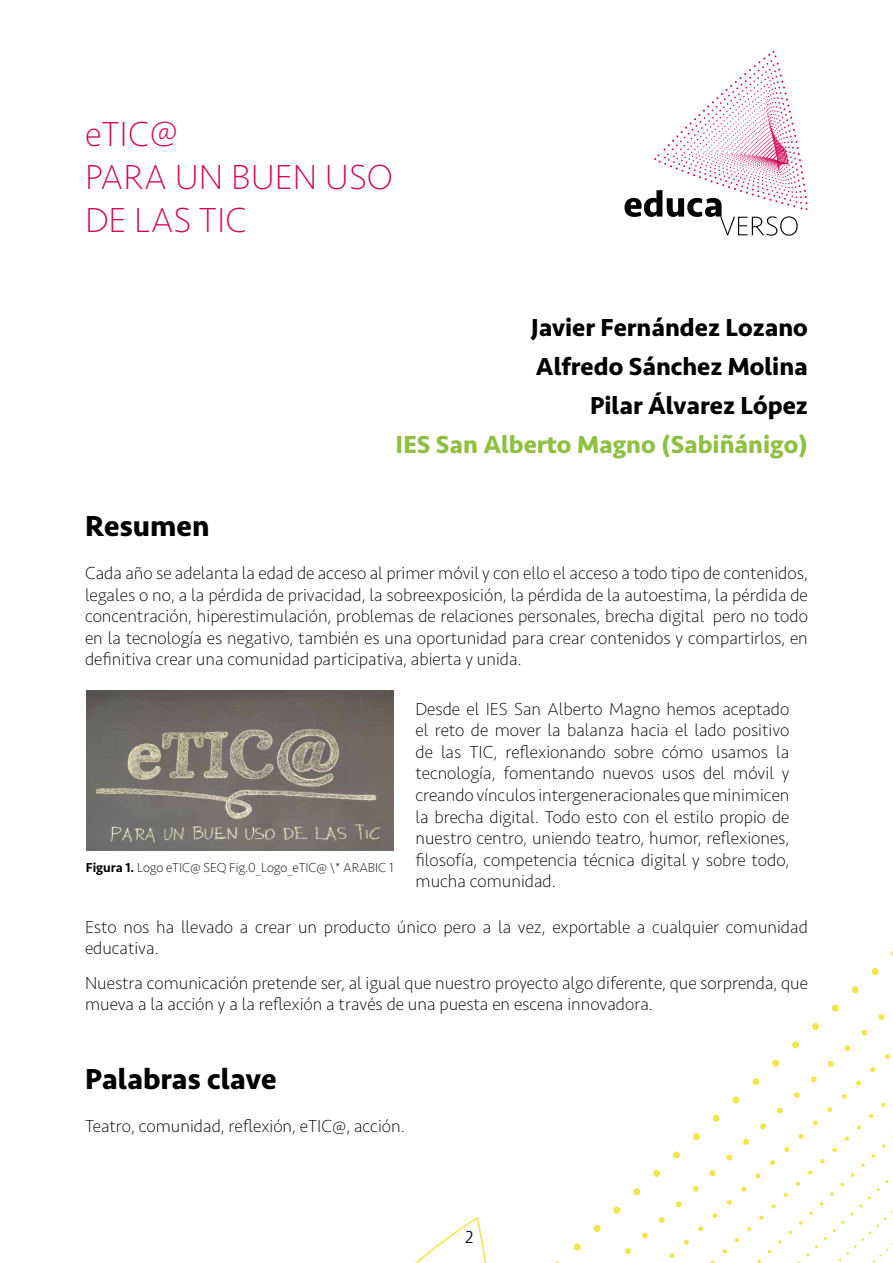
<style>
.page{position:relative;width:893px;height:1263px;background:#fff}
.page>*{position:absolute;margin:0;border:0;box-sizing:border-box;transform-origin:0 0}
.t1{font:200 36px/43.2px "Seravek";color:#d2085a}
.t2{font:700 30px "Seravek";color:#000}
.t3{font:700 25.5px/39.2px "Seravek";color:#000;text-align:right}
.t4{font:700 25.5px "Seravek";color:#8fc043}
.t5{font:200 18px/21.6px "Seravek";color:#000;text-align:justify}
.t6{font:300 18px "Seravek";color:#000}
.t7{font:200 13.5px "Seravek";letter-spacing:-.005em;color:#000}
.s1{font-weight:500}
</style>
<div class="page">
<svg style="left:624px;top:50px;width:184px;height:186px"></svg>
<svg style="left:415px;top:1217px;width:72px;height:46px"></svg>
<svg style="left:613px;top:986px;width:272px;height:268px"></svg>
<svg style="left:656px;top:1026px;width:234px;height:232px"></svg>
<svg style="left:702px;top:1066px;width:191px;height:197px"></svg>
<img style="left:86px;top:690px;width:307px;height:160px">
<h1 class="t1" style="left:85px;top:113px;width:309px">eTIC@<br>PARA UN BUEN USO<br>DE LAS TIC</h1>
<h3 class="t3" style="left:531px;top:308px;width:278px">Javier Fernández Lozano<br>Alfredo Sánchez Molina<br>Pilar Álvarez López</h3>
<h3 class="t4" style="left:396px;top:429px;width:414px">IES San Alberto Magno (Sabiñánigo)</h3>
<h2 class="t2" style="left:85px;top:507px;width:126px">Resumen</h2>
<p class="t5" style="left:85px;top:562px;width:724px">Cada año se adelanta la edad de acceso al primer móvil y con ello el acceso a todo tipo de contenidos, legales o no, a la pérdida de privacidad, la sobreexposición, la pérdida de la autoestima, la pérdida de concentración, hiperestimulación, problemas de relaciones personales, brecha digital pero no todo en la tecnología es negativo, también es una oportunidad para crear contenidos y compartirlos, en definitiva crear una comunidad participativa, abierta y unida.</p>
<p class="t5" style="left:415px;top:698px;width:375px">Desde el IES San Alberto Magno hemos aceptado el reto de mover la balanza hacia el lado positivo de las TIC, reflexionando sobre cómo usamos la tecnología, fomentando nuevos usos del móvil y creando vínculos intergeneracionales que minimicen la brecha digital. Todo esto con el estilo propio de nuestro centro, uniendo teatro, humor, reflexiones, filosofía, competencia técnica digital y sobre todo, mucha comunidad.</p>
<p class="t7" style="left:86px;top:860px;width:309px"><span class="s1">Figura 1.</span> Logo eTIC@ SEQ Fig.0_Logo_eTIC@ \* ARABIC 1</p>
<p class="t5" style="left:85px;top:916px;width:724px">Esto nos ha llevado a crear un producto único pero a la vez, exportable a cualquier comunidad educativa.</p>
<p class="t5" style="left:85px;top:972px;width:724px">Nuestra comunicación pretende ser, al igual que nuestro proyecto algo diferente, que sorprenda, que mueva a la acción y a la reflexión a través de una puesta en escena innovadora.</p>
<h2 class="t2" style="left:85px;top:1060px;width:193px">Palabras clave</h2>
<p class="t5" style="left:85px;top:1115px;width:321px">Teatro, comunidad, reflexión, eTIC@, acción.</p>
<p class="t6" style="left:465px;top:1227px;width:10px">2</p>
</div>
